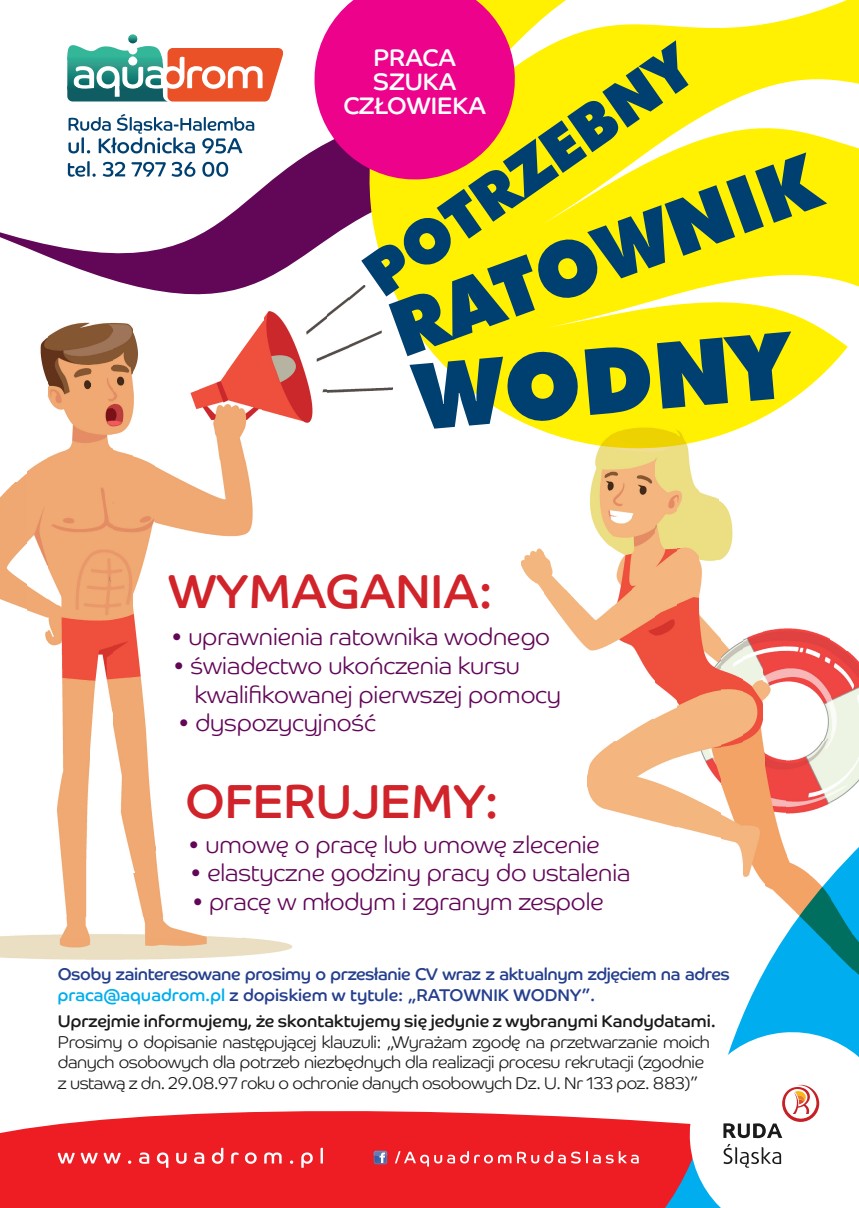
<style>
.page{position:relative;width:859px;height:1208px;background:#fff}
.page>*{position:absolute;margin:0;border:0;box-sizing:border-box;transform-origin:0 0}
.t1{font:91.8px "Futura X Blk EU";color:#004071}
.t2{font:77.1px "Futura X Blk EU";color:#004071}
.t3{font:61.2px "Futura X Blk EU";color:#004071}
.t4{font:48px "Co Headline";color:#d1232a}
.t5{font:300 24px/28.8px "Co Headline";color:#620658}
.t6{font:24px/24px "Co Headline";color:#fff;text-align:center}
.t7{font:300 17.1px/20.5px "Co Headline";letter-spacing:-.02em;color:#191a19}
.t8{font:17.1px/20.5px "Co Headline";letter-spacing:-.02em;color:#253f8e}
.t9{font:17.1px "Co Headline";color:#191a19}
.s1{color:#00aeef}
</style>
<div class="page">
<img style="left:0;top:937px;width:293px;height:22px">
<img style="left:0;top:916px;width:242px;height:22px">
<img style="left:47px;top:362px;width:43px;height:554px">
<img style="left:134px;top:851px;width:30px;height:65px">
<img style="left:112px;top:362px;width:22px;height:508px">
<img style="left:134px;top:456px;width:22px;height:395px">
<img style="left:90px;top:362px;width:22px;height:388px">
<img style="left:26px;top:437px;width:22px;height:218px">
<img style="left:0;top:481px;width:26px;height:128px">
<img style="left:155px;top:459px;width:98px;height:87px">
<img style="left:18px;top:474px;width:8px;height:7px">
<img style="left:199px;top:372px;width:64px;height:87px">
<img style="left:263px;top:362px;width:65px;height:61px">
<img style="left:190px;top:389px;width:9px;height:21px">
<img style="left:41px;top:362px;width:7px;height:32px">
<img style="left:328px;top:388px;width:30px;height:5px">
<img style="left:134px;top:362px;width:3px;height:8px">
<img style="left:226px;top:362px;width:37px;height:10px">
<svg style="left:0;top:123px;width:358px;height:239px"></svg>
<svg style="left:68px;top:114px;width:186px;height:39px"></svg>
<svg style="left:68px;top:161px;width:160px;height:16px"></svg>
<div style="left:0;top:1111px;width:600px;height:97px;background:#ee1d23"></div>
<svg style="left:58px;top:1147px;width:265px;height:20px;background:#f0454a"></svg>
<svg style="left:374px;top:1150px;width:13px;height:14px"></svg>
<svg style="left:395px;top:1151px;width:205px;height:15px;background:#f14d52"></svg>
<svg style="left:358px;top:0;width:501px;height:444px;fill:#fff101"></svg>
<svg style="left:545px;top:228px;width:314px;height:202px;fill:#fff101"></svg>
<div style="left:540px;top:10px;width:319px;height:216px;background:#fff101"></div>
<svg style="left:519px;top:0;width:328px;height:177px;fill:#fff101"></svg>
<svg style="left:67px;top:45px;width:95px;height:12px"></svg>
<div style="left:67px;top:86px;width:102px;height:15px;background:#0f5d62"></div>
<img style="left:67px;top:57px;width:96px;height:33px">
<svg style="left:128px;top:34px;width:9px;height:9px"></svg>
<svg style="left:166px;top:48px;width:117px;height:54px"></svg>
<svg style="left:310px;top:0;width:209px;height:184px;background:#e92d7f"></svg>
<svg style="left:600px;top:847px;width:259px;height:361px"></svg>
<svg style="left:685px;top:1027px;width:174px;height:181px"></svg>
<img style="left:852px;top:919px;width:7px;height:113px">
<img style="left:830px;top:897px;width:23px;height:90px">
<img style="left:808px;top:852px;width:23px;height:113px">
<img style="left:786px;top:852px;width:23px;height:90px">
<img style="left:764px;top:750px;width:23px;height:170px">
<img style="left:742px;top:631px;width:22px;height:266px">
<img style="left:720px;top:638px;width:22px;height:237px">
<img style="left:676px;top:790px;width:44px;height:62px">
<img style="left:786px;top:740px;width:44px;height:90px">
<img style="left:587px;top:740px;width:89px;height:87px">
<img style="left:830px;top:650px;width:29px;height:153px">
<img style="left:698px;top:490px;width:22px;height:292px">
<img style="left:676px;top:427px;width:22px;height:331px">
<img style="left:809px;top:631px;width:22px;height:109px">
<img style="left:618px;top:718px;width:58px;height:22px">
<img style="left:764px;top:628px;width:22px;height:72px">
<img style="left:654px;top:427px;width:22px;height:291px">
<img style="left:786px;top:628px;width:23px;height:60px">
<img style="left:632px;top:427px;width:22px;height:253px">
<img style="left:830px;top:631px;width:16px;height:19px">
<img style="left:566px;top:606px;width:66px;height:44px">
<img style="left:544px;top:554px;width:22px;height:69px">
<img style="left:610px;top:427px;width:22px;height:179px">
<img style="left:565px;top:583px;width:16px;height:23px">
<img style="left:522px;top:548px;width:22px;height:44px">
<img style="left:720px;top:501px;width:13px;height:59px">
<img style="left:587px;top:427px;width:23px;height:119px">
<h3 class="t3" style="left:348px;top:249px;width:386px;rotate:-35deg">POTRZEBNY</h3>
<h3 class="t6" style="left:343px;top:45px;width:144px">PRACA<br>SZUKA<br>CZŁOWIEKA</h3>
<h2 class="t2" style="left:377px;top:286px;width:450px;rotate:-20deg">RATOWNIK</h2>
<h1 class="t1" style="left:409px;top:340px;width:378px;rotate:-5deg">WODNY</h1>
<h3 class="t4" style="left:168px;top:562px;width:326px">WYMAGANIA:</h3>
<h3 class="t5" style="left:171px;top:622px;width:380px">• uprawnienia ratownika wodnego</h3>
<h3 class="t5" style="left:195px;top:651px;width:367px;text-indent:-21px">• świadectwo ukończenia kursu kwalifikowanej pierwszej pomocy</h3>
<h3 class="t5" style="left:178px;top:708px;width:199px">• dyspozycyjność</h3>
<h3 class="t4" style="left:185px;top:772px;width:315px">OFERUJEMY:</h3>
<h3 class="t5" style="left:188px;top:829px;width:413px">• umowę o pracę lub umowę zlecenie</h3>
<h3 class="t5" style="left:190px;top:858px;width:441px">• elastyczne godziny pracy do ustalenia</h3>
<h3 class="t5" style="left:192px;top:887px;width:413px">• pracę w młodym i zgranym zespole</h3>
<p class="t8" style="left:58px;top:964px;width:674px">Osoby zainteresowane prosimy o przesłanie CV wraz z aktualnym zdjęciem na adres <span class="s1">praca@aquadrom.pl</span> z dopiskiem w tytule: „RATOWNIK WODNY”.</p>
<p class="t9" style="left:58px;top:1010px;width:660px">Uprzejmie informujemy, że skontaktujemy się jedynie z wybranymi Kandydatami.</p>
<p class="t7" style="left:58px;top:1031px;width:654px">Prosimy o dopisanie następującej klauzuli: „Wyrażam zgodę na przetwarzanie moich danych osobowych dla potrzeb niezbędnych dla realizacji procesu rekrutacji (zgodnie z ustawą z dn. 29.08.97 roku o ochronie danych osobowych Dz. U. Nr 133 poz. 883)”</p>
</div>
